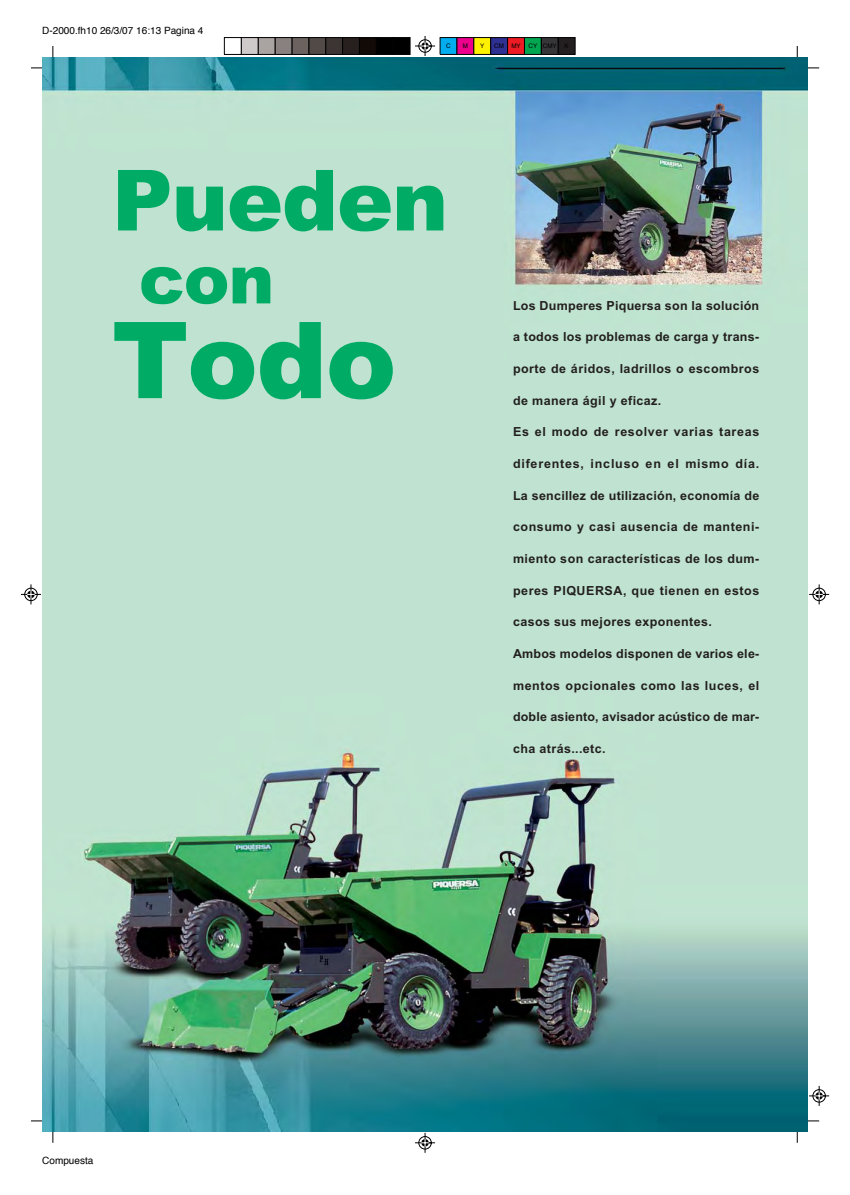
<style>
.page{position:relative;width:850px;height:1195px;background:#fff}
.page>*{position:absolute;margin:0;border:0;box-sizing:border-box;transform-origin:0 0}
.t1{font:900 106.25px "Arial";color:#00ab66}
.t2{font:900 84.5px "Arial";letter-spacing:-.015em;color:#00ab66}
.t3{font:900 68.75px "Arial";color:#00ab66}
.t4{font:700 12.5px "Arial";letter-spacing:.03em;color:#231f20}
.t5{font:700 12.5px "Arial";letter-spacing:.01em;color:#231f20}
.t6{font:700 12.5px "Arial";letter-spacing:.06em;color:#231f20}
.t7{font:700 12.5px "Arial";letter-spacing:.05em;color:#231f20}
.t8{font:10px "Helvetica";color:#000}
.t9{font:6.25px "Helvetica";color:#000}
</style>
<div class="page">
<svg style="left:415px;top:36px;width:20px;height:20px"></svg>
<svg style="left:415px;top:1132px;width:20px;height:20px"></svg>
<svg style="left:21px;top:584px;width:20px;height:20px"></svg>
<svg style="left:809px;top:584px;width:20px;height:20px"></svg>
<svg style="left:809px;top:1085px;width:20px;height:20px"></svg>
<div style="left:393px;top:37px;width:17px;height:18px;background:#000"></div>
<div style="left:376px;top:37px;width:17px;height:18px;background:#000"></div>
<div style="left:359px;top:37px;width:17px;height:18px;background:#110a07;border:1px solid #000"></div>
<div style="left:342px;top:37px;width:17px;height:18px;background:#27201e;border:1px solid #000"></div>
<div style="left:325px;top:37px;width:18px;height:18px;background:#3c3533;border:1px solid #000"></div>
<div style="left:308px;top:37px;width:18px;height:18px;background:#524a47;border:1px solid #000"></div>
<div style="left:292px;top:37px;width:17px;height:18px;background:#6c6361;border:1px solid #000"></div>
<div style="left:275px;top:37px;width:17px;height:18px;background:#89817f;border:1px solid #000"></div>
<div style="left:258px;top:37px;width:17px;height:18px;background:#a9a3a1;border:1px solid #000"></div>
<div style="left:241px;top:37px;width:17px;height:18px;background:#cecac9;border:1px solid #000"></div>
<div style="left:224px;top:37px;width:17px;height:18px;background:#fff;border:1px solid #000"></div>
<div style="left:440px;top:37px;width:17px;height:18px;background:#00aeef;border:1px solid #000"></div>
<div style="left:457px;top:37px;width:17px;height:18px;background:#ec008c;border:1px solid #000"></div>
<div style="left:473px;top:37px;width:18px;height:18px;background:#fff200;border:1px solid #000"></div>
<div style="left:490px;top:37px;width:18px;height:18px;background:#2e3092;border:1px solid #000"></div>
<div style="left:507px;top:37px;width:17px;height:18px;background:#ed1c24;border:1px solid #000"></div>
<div style="left:524px;top:37px;width:17px;height:18px;background:#00a650;border:1px solid #000"></div>
<div style="left:541px;top:37px;width:17px;height:18px;background:#363639;border:1px solid #000"></div>
<div style="left:558px;top:37px;width:17px;height:18px;background:#231f20;border:1px solid #000"></div>
<img style="left:42px;top:57px;width:766px;height:1074px">
<p class="t8" style="left:42px;top:26px;width:163px">D-2000.fh10 26/3/07 16:13 Pagina 4</p>
<p class="t9" style="left:446px;top:43px;width:6px">C</p>
<p class="t9" style="left:463px;top:43px;width:7px">M</p>
<p class="t9" style="left:480px;top:43px;width:6px">Y</p>
<p class="t9" style="left:494px;top:43px;width:28px">CM MY</p>
<p class="t9" style="left:528px;top:43px;width:30px">CY CMY</p>
<p class="t9" style="left:564px;top:43px;width:6px">K</p>
<h2 class="t2" style="left:112px;top:170px;width:338px">Pueden</h2>
<h3 class="t3" style="left:139px;top:254px;width:137px">con</h3>
<h1 class="t1" style="left:112px;top:322px;width:286px">Todo</h1>
<p class="t4" style="left:513px;top:301px;width:248px">Los Dumperes Piquersa son la solución</p>
<p class="t4" style="left:513px;top:332px;width:248px">a todos los problemas de carga y trans-</p>
<p class="t4" style="left:513px;top:364px;width:248px">porte de áridos, ladrillos o escombros</p>
<p class="t4" style="left:513px;top:396px;width:150px">de manera ágil y eficaz.</p>
<p class="t7" style="left:513px;top:427px;width:248px">Es el modo de resolver varias tareas</p>
<p class="t6" style="left:513px;top:459px;width:248px">diferentes, incluso en el mismo día.</p>
<p class="t4" style="left:513px;top:490px;width:248px">La sencillez de utilización, economía de</p>
<p class="t4" style="left:513px;top:522px;width:248px">consumo y casi ausencia de manteni-</p>
<p class="t4" style="left:513px;top:554px;width:248px">miento son características de los dum-</p>
<p class="t4" style="left:513px;top:585px;width:248px">peres PIQUERSA, que tienen en estos</p>
<p class="t4" style="left:513px;top:617px;width:200px">casos sus mejores exponentes.</p>
<p class="t4" style="left:513px;top:649px;width:248px">Ambos modelos disponen de varios ele-</p>
<p class="t4" style="left:513px;top:680px;width:248px">mentos opcionales como las luces, el</p>
<p class="t5" style="left:513px;top:712px;width:248px">doble asiento, avisador acústico de mar-</p>
<p class="t4" style="left:513px;top:743px;width:94px">cha atrás...etc.</p>
<p class="t8" style="left:42px;top:1156px;width:53px">Compuesta</p>
</div>
